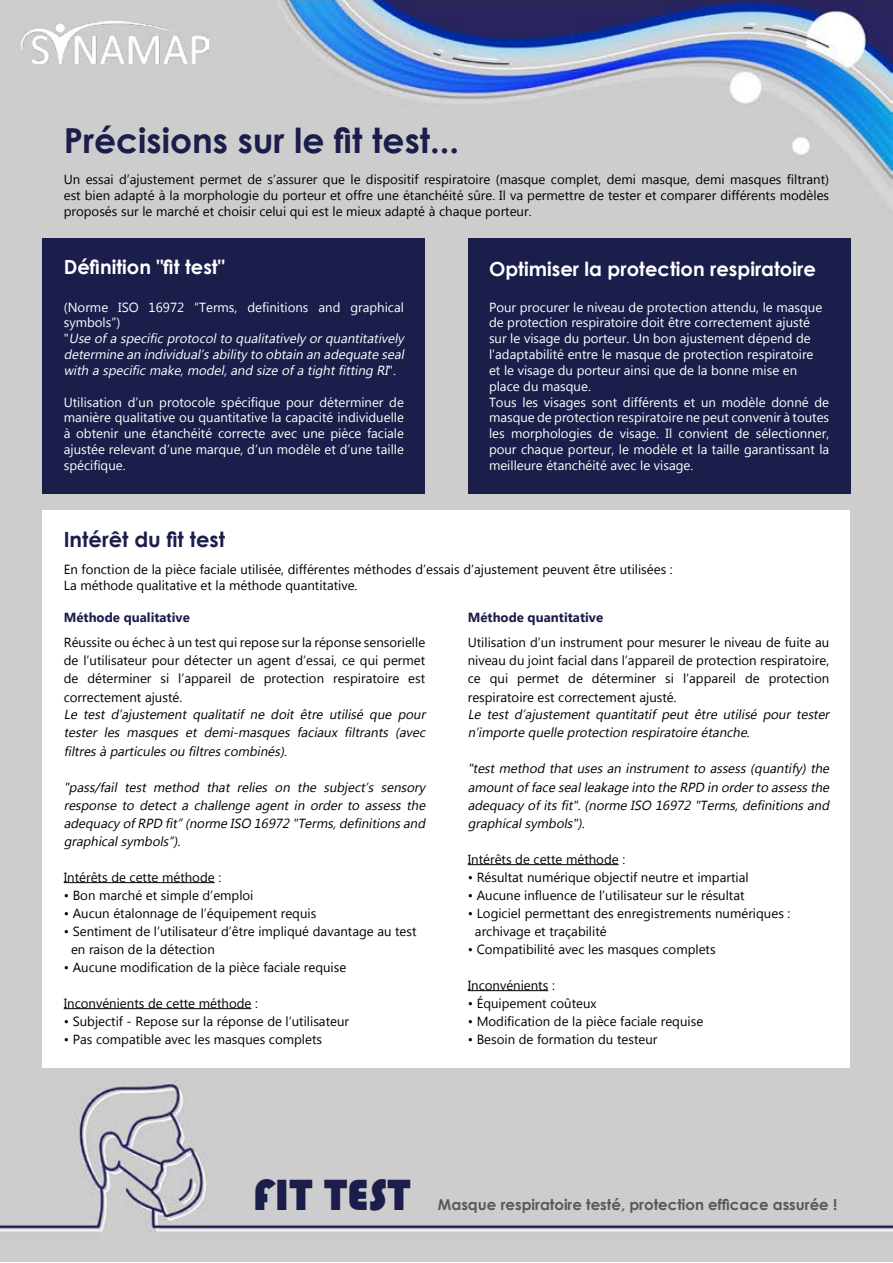
<style>
.page{position:relative;width:893px;height:1263px;background:#fff}
.page>*{position:absolute;margin:0;border:0;box-sizing:border-box;transform-origin:0 0}
.t1{font:45px "Bauhaus 93";color:#1b1d4a}
.t2{font:700 34.5px "Century Gothic";color:#1b1d4a}
.t3{font:700 21px "Century Gothic";color:#1b1d4a}
.t4{font:700 19.5px "Century Gothic";color:#fff}
.t5{font:700 15px "Century Gothic";color:#58595b}
.t6{font:13.2px/18px "Lao UI";color:#000;text-align:justify}
.t7{font:13.2px/15.9px "Lao UI";color:#fff;text-align:justify}
.t8{font:italic 13.2px/18px "Lao UI";color:#000;text-align:justify}
.t9{font:italic 13.2px/15.9px "Lao UI";color:#fff}
.t10{font:700 13.2px "Lao UI";color:#1b1d4a}
.s1{font-style:normal}
</style>
<div class="page">
<img style="left:0;top:0;width:893px;height:1262px">
<img style="left:21px;top:21px;width:187px;height:43px">
<div style="left:43px;top:238px;width:382px;height:255px;background:#1b1d4a"></div>
<div style="left:468px;top:238px;width:382px;height:255px;background:#1b1d4a"></div>
<div style="left:43px;top:510px;width:807px;height:557px;background:#fff"></div>
<hr style="left:64px;top:882px;width:151px;height:1px;background:#000">
<hr style="left:64px;top:1008px;width:187px;height:1px;background:#000">
<hr style="left:468px;top:864px;width:151px;height:1px;background:#000">
<hr style="left:468px;top:990px;width:80px;height:1px;background:#000">
<h2 class="t2" style="left:64px;top:115px;width:397px">Précisions sur le fit test...</h2>
<p class="t6" style="left:64px;top:171px;width:767px;line-height:15.9px">Un essai d’ajustement permet de s’assurer que le dispositif respiratoire (masque complet, demi masque, demi masques filtrant) est bien adapté à la morphologie du porteur et offre une étanchéité sûre. Il va permettre de tester et comparer différents modèles proposés sur le marché et choisir celui qui est le mieux adapté à chaque porteur.</p>
<h3 class="t4" style="left:64px;top:252px;width:163px">Définition "fit test"</h3>
<p class="t9" style="left:64px;top:298px;width:345px"><span class="s1">(Norme ISO 16972 “Terms, definitions and graphical symbols”)<br>"</span> Use ofa specific protocolto qualitatively orquantitatively determine an individual’s ability to obtain an adequate seal with a specific make,model,and size ofa tightfitting RI<span class="s1">" .</span></p>
<p class="t7" style="left:64px;top:393px;width:342px">Utilisation d’un protocole spécifique pour déterminer de manière qualitative ou quantitative la capacité individuelle à obtenir une étanchéité correcte avec une pièce faciale ajustée relevant d’une marque, d’un modèle et d’une taille spécifique.</p>
<h3 class="t3" style="left:64px;top:524px;width:163px">Intérêt du fit test</h3>
<h3 class="t4" style="left:489px;top:254px;width:328px">Optimiser la protection respiratoire</h3>
<p class="t7" style="left:489px;top:298px;width:342px;text-align:left">Pour procurer le niveau de protection attendu, le masque de protection respiratoire doit être correctement ajusté sur le visage du porteur. Un bon ajustement dépend de l’adaptabilité entre le masque de protection respiratoire<br>et le visage du porteur ainsi que de la bonne mise en place du masque.<br>Tous les visages sont différents et un modèle donné de masque de protection respiratoire ne peut convenir à toutes les morphologies de visage. Il convient de sélectionner, pour chaque porteur, le modèle et la taille garantissant la meilleure étanchéité avec le visage.</p>
<p class="t6" style="left:64px;top:561px;width:610px;line-height:15.9px">En fonction de la pièce faciale utilisée, différentes méthodes d’essais d’ajustement peuvent être utilisées :<br>La méthode qualitative et la méthode quantitative.</p>
<p class="t10" style="left:64px;top:608px;width:128px">Méthode qualitative</p>
<p class="t6" style="left:64px;top:633px;width:363px">Réussite ou échec à un test qui repose sur la réponse sensorielle de l’utilisateur pour détecter un agent d’essai, ce qui permet de déterminer si l’appareil de protection respiratoire est correctement ajusté.</p>
<p class="t8" style="left:64px;top:705px;width:366px">Le test d’ajustement qualitatif ne doit être utilisé que pour tester les masques et demi-masques faciaux filtrants (avec filtres à particules ou filtres combinés).</p>
<p class="t8" style="left:64px;top:777px;width:366px;text-align:left">"pass/fail test method that relies on the subject’s sensory response to detect a challenge agent in order to assess the adequacy ofRPD fit”(norme ISO 16972 "Terms,definitions and graphicalsymbols”).</p>
<p class="t6" style="left:64px;top:867px;width:159px">Intérêts de cette méthode :</p>
<p class="t6" style="left:64px;top:885px;width:191px">• Bon marché et simple d’emploi</p>
<p class="t6" style="left:64px;top:903px;width:254px">• Aucun étalonnage de l’équipement requis</p>
<p class="t6" style="left:71px;top:921px;width:347px;text-indent:-7px">• Sentiment de l’utilisateur d’être impliqué davantage au test en raison de la détection</p>
<p class="t6" style="left:64px;top:957px;width:284px">• Aucune modification de la pièce faciale requise</p>
<p class="t6" style="left:64px;top:993px;width:196px">Inconvénients de cette méthode :</p>
<p class="t6" style="left:64px;top:1011px;width:287px">• Subjectif - Repose sur la réponse de l’utilisateur</p>
<p class="t6" style="left:64px;top:1029px;width:260px">• Pas compatible avec les masques complets</p>
<p class="t10" style="left:468px;top:608px;width:137px">Méthode quantitative</p>
<p class="t6" style="left:468px;top:633px;width:363px">Utilisation d’un instrument pour mesurer le niveau de fuite au niveau du joint facial dans l’appareil de protection respiratoire, ce qui permet de déterminer si l’appareil de protection respiratoire est correctement ajusté.</p>
<p class="t8" style="left:468px;top:705px;width:366px">Le test d’ajustement quantitatif peut être utilisé pour tester n’importe quelle protection respiratoire étanche.</p>
<p class="t8" style="left:468px;top:759px;width:366px">"test method that uses an instrument to assess (quantify) the amountofface sealleakage into the RPD in orderto assess the adequacy of its fit". (norme ISO 16972 "Terms, definitions and graphicalsymbols").</p>
<p class="t6" style="left:468px;top:849px;width:159px">Intérêts de cette méthode :</p>
<p class="t6" style="left:468px;top:867px;width:282px">• Résultat numérique objectif neutre et impartial</p>
<p class="t6" style="left:468px;top:885px;width:278px">• Aucune influence de l’utilisateur sur le résultat</p>
<p class="t6" style="left:475px;top:903px;width:317px;text-indent:-7px">• Logiciel permettant des enregistrements numériques : archivage et traçabilité</p>
<p class="t6" style="left:468px;top:939px;width:249px">• Compatibilité avec les masques complets</p>
<p class="t6" style="left:468px;top:975px;width:89px">Inconvénients :</p>
<p class="t6" style="left:468px;top:993px;width:130px">• Équipement coûteux</p>
<p class="t6" style="left:468px;top:1011px;width:237px">• Modification de la pièce faciale requise</p>
<p class="t6" style="left:468px;top:1029px;width:191px">• Besoin de formation du testeur</p>
<h1 class="t1" style="left:253px;top:1169px;width:159px">FIT TEST</h1>
<p class="t5" style="left:438px;top:1193px;width:401px">Masque respiratoire testé, protection efficace assurée !</p>
</div>
